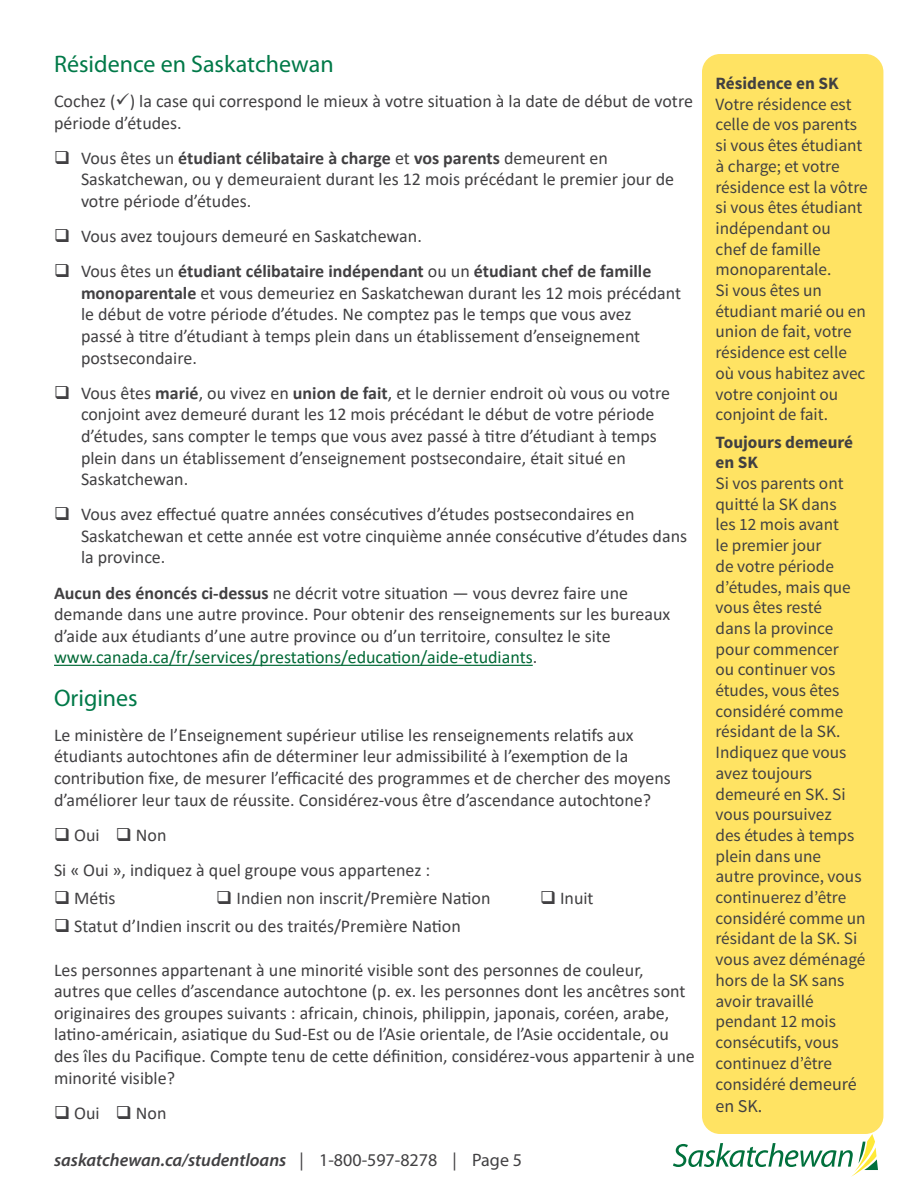
<style>
.page{position:relative;width:918px;height:1188px;background:#fff}
.page>*{position:absolute;margin:0;border:0;box-sizing:border-box;transform-origin:0 0}
.t1{font:24px "Myriad Pro";color:#007948}
.t2{font:18px/21.6px "Calibri";color:#414042}
.t3{font:italic 600 18px "Myriad Pro";color:#414042}
.t4{font:18px "Source Sans Pro";color:#414042}
.t5{font:17.25px/20.7px "Source Sans Pro";color:#414042}
.t6{font:700 17.25px/20.7px "Source Sans Pro";color:#414042}
.s1{font-weight:700}
.s2{color:#036a37}
.s3{font-weight:400;font-style:normal}
.s4{font-size:18px}
</style>
<div class="page">
<svg style="left:673px;top:1134px;width:205px;height:43px"></svg>
<hr style="left:54px;top:665px;width:479px;height:1px;background:#036a37">
<div style="left:702px;top:54px;width:181px;height:1080px;background:#ffe363;border-radius:18px"></div>
<h1 class="t1" style="left:54px;top:49px;width:281px">Résidence en Saskatchewan</h1>
<p class="t2" style="left:54px;top:90px;width:641px">Cochez (✓) la case qui correspond le mieux à votre situation à la date de début de votre période d’études.</p>
<p class="t2" style="left:81px;top:147px;width:595px">Vous êtes un <span class="s1">étudiant célibataire à charge</span> et <span class="s1">vos parents</span> demeurent en<br>Saskatchewan, ou y demeuraient durant les 12 mois précédant le premier jour de votre période d’études.</p>
<p class="t2" style="left:81px;top:218px;width:572px;line-height:35.1px">Vous avez toujours demeuré en Saskatchewan.<br>Vous êtes un <span class="s1">étudiant célibataire indépendant</span> ou un <span class="s1">étudiant chef de famille</span></p>
<p class="t2" style="left:81px;top:282px;width:602px"><span class="s1">monoparentale</span> et vous demeuriez en Saskatchewan durant les 12 mois précédant le début de votre période d’études. Ne comptez pas le temps que vous avez<br>passé à titre d’étudiant à temps plein dans un établissement d’enseignement postsecondaire.</p>
<p class="t2" style="left:81px;top:381px;width:591px">Vous êtes <span class="s1">marié</span>, ou vivez en <span class="s1">union de fait</span>, et le dernier endroit où vous ou votre conjoint avez demeuré durant les 12 mois précédant le début de votre période d’études, sans compter le temps que vous avez passé à titre d’étudiant à temps plein dans un établissement d’enseignement postsecondaire, était situé en Saskatchewan.</p>
<p class="t2" style="left:81px;top:503px;width:608px">Vous avez effectué quatre années consécutives d’études postsecondaires en<br>Saskatchewan et cette année est votre cinquième année consécutive d’études dans la province.</p>
<p class="t2" style="left:54px;top:581px;width:618px"><span class="s1">Aucun des énoncés ci-dessus</span> ne décrit votre situation — vous devrez faire une demande dans une autre province. Pour obtenir des renseignements sur les bureaux d’aide aux étudiants d’une autre province ou d’un territoire, consultez le site <span class="s2">www.canada.ca/fr/services/prestations/education/aide-etudiants</span>.</p>
<h1 class="t1" style="left:54px;top:683px;width:85px">Origines</h1>
<p class="t2" style="left:54px;top:723px;width:618px">Le ministère de l’Enseignement supérieur utilise les renseignements relatifs aux étudiants autochtones afin de déterminer leur admissibilité à l’exemption de la contribution fixe, de mesurer l’efficacité des programmes et de chercher des moyens d’améliorer leur taux de réussite. Considérez-vous être d’ascendance autochtone?</p>
<p class="t2" style="left:54px;top:817px;width:378px;line-height:35.1px">❑ Oui ❑ Non<br>Si « Oui », indiquez à quel groupe vous appartenez :</p>
<p class="t2" style="left:54px;top:887px;width:63px">❑ Métis</p>
<p class="t2" style="left:216px;top:887px;width:276px">❑ Indien non inscrit/Première Nation</p>
<p class="t2" style="left:540px;top:887px;width:55px">❑ Inuit</p>
<p class="t2" style="left:54px;top:915px;width:408px">❑ Statut d’Indien inscrit ou des traités/Première Nation</p>
<p class="t2" style="left:54px;top:958px;width:642px">Les personnes appartenant à une minorité visible sont des personnes de couleur,<br>autres que celles d’ascendance autochtone (p. ex. les personnes dont les ancêtres sont originaires des groupes suivants : africain, chinois, philippin, japonais, coréen, arabe, latino-américain, asiatique du Sud-Est ou de l’Asie orientale, de l’Asie occidentale, ou des îles du Pacifique. Compte tenu de cette définition, considérez-vous appartenir à une minorité visible?</p>
<p class="t2" style="left:54px;top:1101px;width:114px">❑ Oui ❑ Non</p>
<p class="t3" style="left:54px;top:1148px;width:470px">saskatchewan.ca/studentloans <span class="s3">| 1-800-597-8278 | Page 5</span></p>
<p class="t6" style="left:716px;top:74px;width:125px">Résidence en SK</p>
<p class="t5" style="left:716px;top:94px;width:154px">Votre résidence est celle de vos parents si vous êtes étudiant à charge; et votre résidence est la vôtre si vous êtes étudiant indépendant ou<br>chef de famille monoparentale.<br>Si vous êtes un étudiant marié ou en union de fait, votre résidence est celle où vous habitez avec votre conjoint ou conjoint de fait.</p>
<p class="t6" style="left:716px;top:432px;width:139px">Toujours demeuré en SK</p>
<p class="t5" style="left:716px;top:473px;width:152px">Si vos parents ont quitté la SK dans<br>les 12 mois avant<br>le premier jour<br>de votre période d’études, mais que vous êtes resté<br>dans la province pour commencer<br>ou continuer vos études, vous êtes considéré comme résidant de la SK.<br>Indiquez que vous avez toujours demeuré en SK. Si vous poursuivez<br>des études à temps plein dans une<br>autre province, vous continuerez d’être considéré comme un résidant de la SK. Si vous avez déménagé hors de la SK sans avoir travaillé pendant 12 mois consécutifs, vous continuez d’être considéré <span class="s4">demeuré</span></p>
<p class="t4" style="left:715px;top:1095px;width:48px">en SK.</p>
</div>
